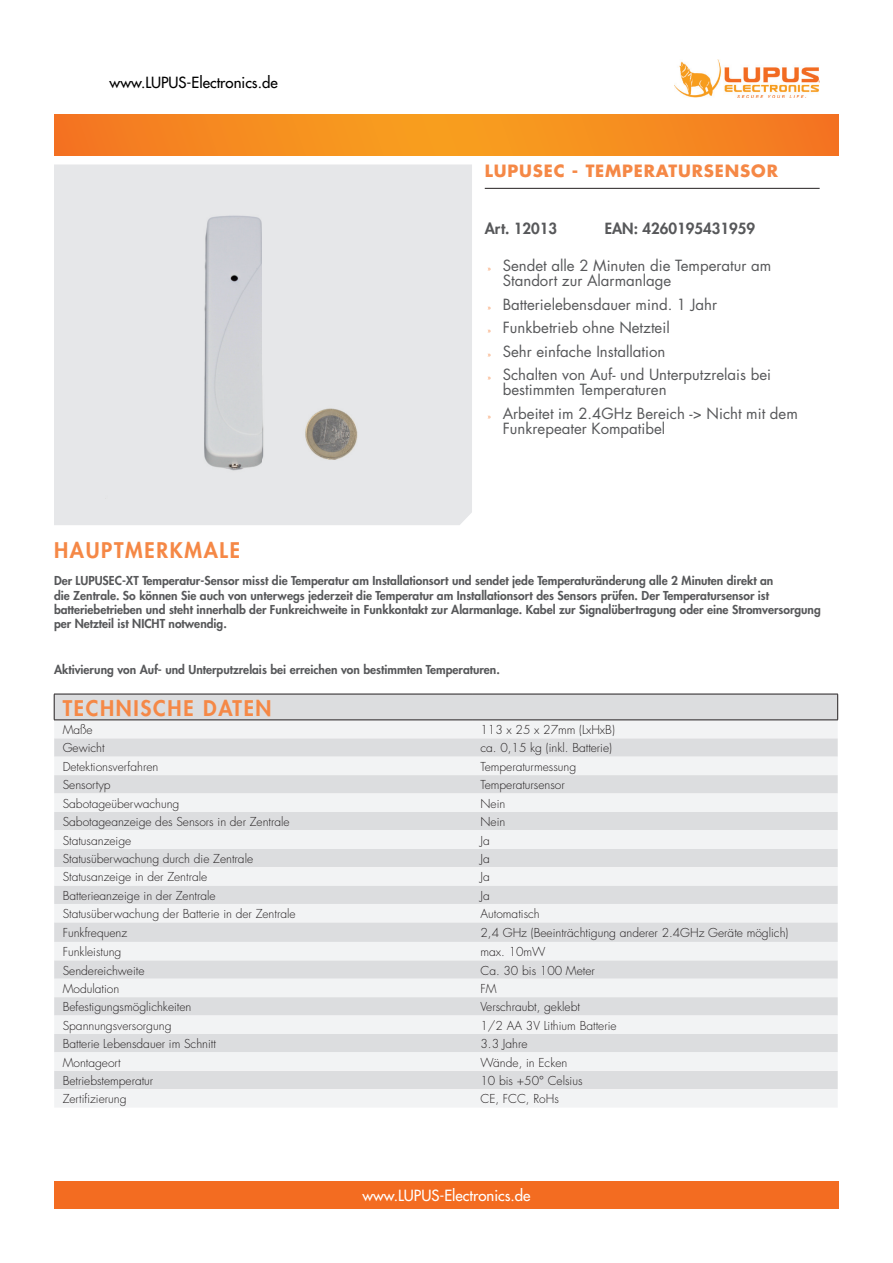
<style>
.page{position:relative;width:893px;height:1263px;background:#fff}
.page>*{position:absolute;margin:0;border:0;box-sizing:border-box;transform-origin:0 0}
.t1{font:800 21px "Futura Std";letter-spacing:.08em;color:#f58846}
.t2{font:700 16.5px "Futura Std";letter-spacing:.05em;color:#f58846}
.t3{font:15px/23.5px "Futura Std";color:#57585a}
.t4{font:800 15px "Futura Std";color:#57585a}
.t5{font:500 15px "Futura Std";color:#fff}
.t6{font:500 15px "Futura Std";color:#000}
.t7{font:300 12px "Futura Std";color:#231f20}
.t8{font:800 12px/14.4px "Futura Std";color:#57585a}
.s1{font-family:"Myriad Pro";font-size:7.5px;color:#f58846}
</style>
<div class="page">
<svg style="left:54px;top:115px;width:785px;height:41px;background:#f58b20"></svg>
<div style="left:54px;top:1181px;width:785px;height:28px;background:#f36c21"></div>
<div style="left:54px;top:164px;width:418px;height:361px;background:#e6e7e9"></div>
<hr style="left:485px;top:188px;width:335px;height:1px;background:#231f20">
<img style="left:675px;top:60px;width:145px;height:37px">
<div style="left:55px;top:695px;width:782px;height:25px;background:#dcdddf"></div>
<svg style="left:54px;top:721px;width:784px;height:386px;fill:#f2f3f4"></svg>
<hr style="left:54px;top:694px;width:418px;height:1px;background:#231f20">
<svg style="left:54px;top:694px;width:1px;height:26px"></svg>
<hr style="left:472px;top:694px;width:366px;height:1px;background:#231f20">
<svg style="left:837px;top:694px;width:1px;height:26px"></svg>
<hr style="left:54px;top:720px;width:418px;height:1px;background:#231f20">
<hr style="left:472px;top:720px;width:366px;height:1px;background:#231f20">
<img style="left:106px;top:186px;width:314px;height:313px">
<p class="t6" style="left:110px;top:74px;width:170px">www.LUPUS-Electronics.de</p>
<h2 class="t2" style="left:485px;top:162px;width:295px">LUPUSEC - TEMPERATURSENSOR</h2>
<p class="t4" style="left:485px;top:221px;width:74px">Art. 12013</p>
<p class="t4" style="left:605px;top:221px;width:152px">EAN: 4260195431959</p>
<p class="t3" style="left:503px;top:259px;width:270px;line-height:15px;text-indent:-15px"><span class="s1">»</span> Sendet alle 2 Minuten die Temperatur am<br>Standort zur Alarmanlage</p>
<p class="t3" style="left:488px;top:294px;width:285px"><span class="s1">»</span> Batterielebensdauer mind. 1 Jahr<br><span class="s1">»</span> Funkbetrieb ohne Netzteil<br><span class="s1">»</span> Sehr einfache Installation<br><span class="s1">»</span> Schalten von Auf- und Unterputzrelais bei</p>
<p class="t3" style="left:488px;top:379px;width:312px;text-indent:15px">bestimmten Temperaturen<br><span class="s1">»</span> Arbeitet im 2.4GHz Bereich -&gt; Nicht mit dem</p>
<p class="t3" style="left:503px;top:418px;width:164px">Funkrepeater Kompatibel</p>
<h1 class="t1" style="left:54px;top:540px;width:187px">HAUPTMERKMALE</h1>
<p class="t8" style="left:54px;top:574px;width:768px">Der LUPUSEC-XT Temperatur-Sensor misst die Temperatur am Installationsort und sendet jede Temperaturänderung alle 2 Minuten direkt an<br>die Zentrale. So können Sie auch von unterwegs jederzeit die Temperatur am Installationsort des Sensors prüfen. Der Temperatursensor ist batteriebetrieben und steht innerhalb der Funkreichweite in Funkkontakt zur Alarmanlage. Kabel zur Signalübertragung oder eine Stromversorgung per Netzteil ist NICHT notwendig.</p>
<p class="t8" style="left:54px;top:663px;width:447px">Aktivierung von Auf- und Unterputzrelais bei erreichen von bestimmten Temperaturen.</p>
<h1 class="t1" style="left:63px;top:697px;width:210px">TECHNISCHE DATEN</h1>
<p class="t7" style="left:63px;top:724px;width:32px">Maße</p>
<p class="t7" style="left:480px;top:724px;width:136px">113 x 25 x 27mm (LxHxB)</p>
<p class="t7" style="left:63px;top:742px;width:43px">Gewicht</p>
<p class="t7" style="left:480px;top:742px;width:133px">ca. 0,15 kg (inkl. Batterie)</p>
<p class="t7" style="left:63px;top:761px;width:97px">Detektionsverfahren</p>
<p class="t7" style="left:480px;top:761px;width:97px">Temperaturmessung</p>
<p class="t7" style="left:63px;top:779px;width:49px">Sensortyp</p>
<p class="t7" style="left:480px;top:779px;width:86px">Temperatursensor</p>
<p class="t7" style="left:63px;top:798px;width:118px">Sabotageüberwachung</p>
<p class="t7" style="left:480px;top:798px;width:26px">Nein</p>
<p class="t7" style="left:63px;top:816px;width:229px">Sabotageanzeige des Sensors in der Zentrale</p>
<p class="t7" style="left:480px;top:816px;width:26px">Nein</p>
<p class="t7" style="left:63px;top:834px;width:70px">Statusanzeige</p>
<p class="t7" style="left:480px;top:834px;width:11px">Ja</p>
<p class="t7" style="left:63px;top:853px;width:192px">Statusüberwachung durch die Zentrale</p>
<p class="t7" style="left:480px;top:853px;width:11px">Ja</p>
<p class="t7" style="left:63px;top:871px;width:146px">Statusanzeige in der Zentrale</p>
<p class="t7" style="left:480px;top:871px;width:11px">Ja</p>
<p class="t7" style="left:63px;top:890px;width:155px">Batterieanzeige in der Zentrale</p>
<p class="t7" style="left:480px;top:890px;width:11px">Ja</p>
<p class="t7" style="left:63px;top:908px;width:234px">Statusüberwachung der Batterie in der Zentrale</p>
<p class="t7" style="left:480px;top:908px;width:61px">Automatisch</p>
<p class="t7" style="left:63px;top:927px;width:66px">Funkfrequenz</p>
<p class="t7" style="left:480px;top:927px;width:309px">2,4 GHz (Beeinträchtigung anderer 2.4GHz Geräte möglich)</p>
<p class="t7" style="left:63px;top:946px;width:60px">Funkleistung</p>
<p class="t7" style="left:480px;top:946px;width:67px">max. 10mW</p>
<p class="t7" style="left:63px;top:964px;width:83px">Sendereichweite</p>
<p class="t7" style="left:480px;top:964px;width:116px">Ca. 30 bis 100 Meter</p>
<p class="t7" style="left:63px;top:983px;width:58px">Modulation</p>
<p class="t7" style="left:480px;top:983px;width:18px">FM</p>
<p class="t7" style="left:63px;top:1001px;width:130px">Befestigungsmöglichkeiten</p>
<p class="t7" style="left:480px;top:1001px;width:101px">Verschraubt, geklebt</p>
<p class="t7" style="left:63px;top:1020px;width:110px">Spannungsversorgung</p>
<p class="t7" style="left:480px;top:1020px;width:138px">1/2 AA 3V Lithium Batterie</p>
<p class="t7" style="left:63px;top:1038px;width:155px">Batterie Lebensdauer im Schnitt</p>
<p class="t7" style="left:480px;top:1038px;width:48px">3.3 Jahre</p>
<p class="t7" style="left:63px;top:1056px;width:60px">Montageort</p>
<p class="t7" style="left:480px;top:1056px;width:88px">Wände, in Ecken</p>
<p class="t7" style="left:63px;top:1075px;width:92px">Betriebstemperatur</p>
<p class="t7" style="left:480px;top:1075px;width:104px">10 bis +50° Celsius</p>
<p class="t7" style="left:63px;top:1093px;width:65px">Zertifizierung</p>
<p class="t7" style="left:480px;top:1093px;width:80px">CE, FCC, RoHs</p>
<p class="t5" style="left:362px;top:1187px;width:170px">www.LUPUS-Electronics.de</p>
</div>
